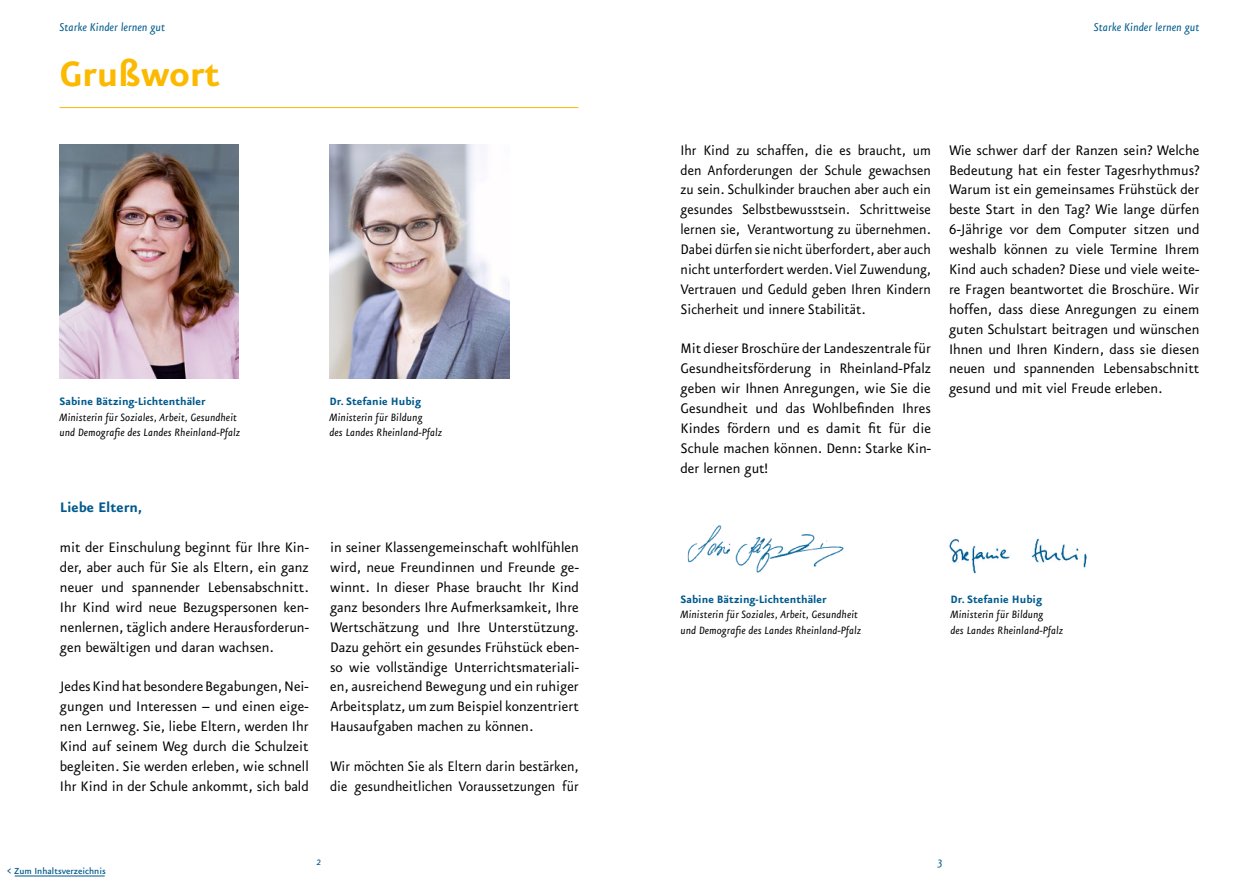
<style>
.page{position:relative;width:1259px;height:893px;background:#fff}
.page>*{position:absolute;margin:0;border:0;box-sizing:border-box;transform-origin:0 0}
.t1{font:700 42px "Eureka Sans OT";color:#fbb900}
.t2{font:16.5px/20px "Eureka Sans OT";color:#000;text-align:justify}
.t3{font:16.5px/20px "Eureka Sans OT";color:#000;scale:.96 1}
.t4{font:700 16.5px "Eureka Sans OT";color:#00598c}
.t5{font:italic 13.5px "Eureka Sans OT";color:#00598c}
.t6{font:italic 12.75px/15.8px "Eureka Sans OT";letter-spacing:.005em;color:#000}
.t7{font:700 12.75px "Eureka Sans OT";color:#00598c}
.t8{font:500 10.5px "Eureka Sans OT";color:#00598c}
</style>
<div class="page">
<img style="left:687px;top:525px;width:157px;height:48px">
<hr style="left:60px;top:107px;width:518px;height:1px;background:#fbb900">
<img style="left:60px;top:145px;width:179px;height:233px">
<img style="left:329px;top:145px;width:180px;height:233px">
<img style="left:949px;top:538px;width:138px;height:36px">
<hr style="left:15px;top:876px;width:90px;height:1px;background:#00598c">
<p class="t5" style="left:60px;top:20px;width:107px">Starke Kinder lernen gut</p>
<h1 class="t1" style="left:60px;top:51px;width:162px">Grußwort</h1>
<p class="t7" style="left:60px;top:394px;width:147px">Sabine Bätzing-Lichtenthäler</p>
<p class="t6" style="left:60px;top:409px;width:182px">Ministerin für Soziales, Arbeit, Gesundheit und Demografie des Landes Rheinland-Pfalz</p>
<p class="t7" style="left:329px;top:394px;width:93px">Dr. Stefanie Hubig</p>
<p class="t6" style="left:329px;top:409px;width:114px">Ministerin für Bildung<br>des Landes Rheinland-Pfalz</p>
<p class="t4" style="left:60px;top:499px;width:84px">Liebe Eltern,</p>
<p class="t2" style="left:60px;top:538px;width:250px">mit der Einschulung beginnt für Ihre Kin&shy;der, aber auch für Sie als Eltern, ein ganz neuer und spannender Lebensabschnitt.<br>Ihr Kind wird neue Bezugspersonen ken&shy;nenlernen, täglich andere Herausforderun&shy;gen bewältigen und daran wachsen.</p>
<p class="t2" style="left:60px;top:677px;width:250px">Jedes Kind hat besondere Begabungen, Nei&shy;gungen und Interessen – und einen eige&shy;nen Lernweg. Sie, liebe Eltern, werden Ihr Kind auf seinem Weg durch die Schulzeit begleiten. Sie werden erleben, wie schnell Ihr Kind in der Schule ankommt, sich bald</p>
<p class="t2" style="left:330px;top:538px;width:250px">in seiner Klassengemeinschaft wohlfühlen wird, neue Freundinnen und Freunde ge&shy;winnt. In dieser Phase braucht Ihr Kind ganz besonders Ihre Aufmerksamkeit, Ihre Wertschätzung und Ihre Unterstützung.<br>Dazu gehört ein gesundes Frühstück eben&shy;so wie vollständige Unterrichtsmateriali&shy;en, ausreichend Bewegung und ein ruhiger Arbeitsplatz, um zum Beispiel konzentriert Hausaufgaben machen zu können.</p>
<p class="t3" style="left:330px;top:756px;width:261px">Wir möchten Sie als Eltern darin bestärken, die gesundheitlichen Voraussetzungen für</p>
<p class="t5" style="left:1094px;top:20px;width:107px">Starke Kinder lernen gut</p>
<p class="t3" style="left:680px;top:140px;width:262px;text-align:justify">Ihr Kind zu schaffen, die es braucht, um den Anforderungen der Schule gewachsen zu sein. Schulkinder brauchen aber auch ein gesundes Selbstbewusstsein. Schrittweise lernen sie, Verantwortung zu übernehmen.<br>Dabei dürfen sie nicht überfordert, aber auch nicht unterfordert werden. Viel Zuwendung, Vertrauen und Geduld geben Ihren Kindern Sicherheit und innere Stabilität.</p>
<p class="t2" style="left:680px;top:339px;width:252px">Mit dieser Broschüre der Landeszentrale für Gesundheitsförderung in Rheinland-Pfalz geben wir Ihnen Anregungen, wie Sie die Gesundheit und das Wohlbefinden Ihres Kindes fördern und es damit fit für die Schule machen können. Denn: Starke Kin&shy;der lernen gut!</p>
<p class="t2" style="left:949px;top:140px;width:252px">Wie schwer darf der Ranzen sein? Welche Bedeutung hat ein fester Tagesrhythmus?<br>Warum ist ein gemeinsames Frühstück der beste Start in den Tag? Wie lange dürfen 6-Jährige vor dem Computer sitzen und weshalb können zu viele Termine Ihrem Kind auch schaden? Diese und viele weite&shy;re Fragen beantwortet die Broschüre. Wir hoffen, dass diese Anregungen zu einem guten Schulstart beitragen und wünschen Ihnen und Ihren Kindern, dass sie diesen neuen und spannenden Lebensabschnitt gesund und mit viel Freude erleben.</p>
<p class="t7" style="left:680px;top:592px;width:147px">Sabine Bätzing-Lichtenthäler</p>
<p class="t6" style="left:680px;top:607px;width:182px">Ministerin für Soziales, Arbeit, Gesundheit und Demografie des Landes Rheinland-Pfalz</p>
<p class="t7" style="left:950px;top:592px;width:93px">Dr. Stefanie Hubig</p>
<p class="t6" style="left:950px;top:607px;width:114px">Ministerin für Bildung<br>des Landes Rheinland-Pfalz</p>
<p class="t8" style="left:7px;top:866px;width:100px">&lt; Zum Inhaltsverzeichnis</p>
<p class="t5" style="left:317px;top:854px;width:6px">2</p>
<p class="t5" style="left:937px;top:854px;width:7px">3</p>
</div>
